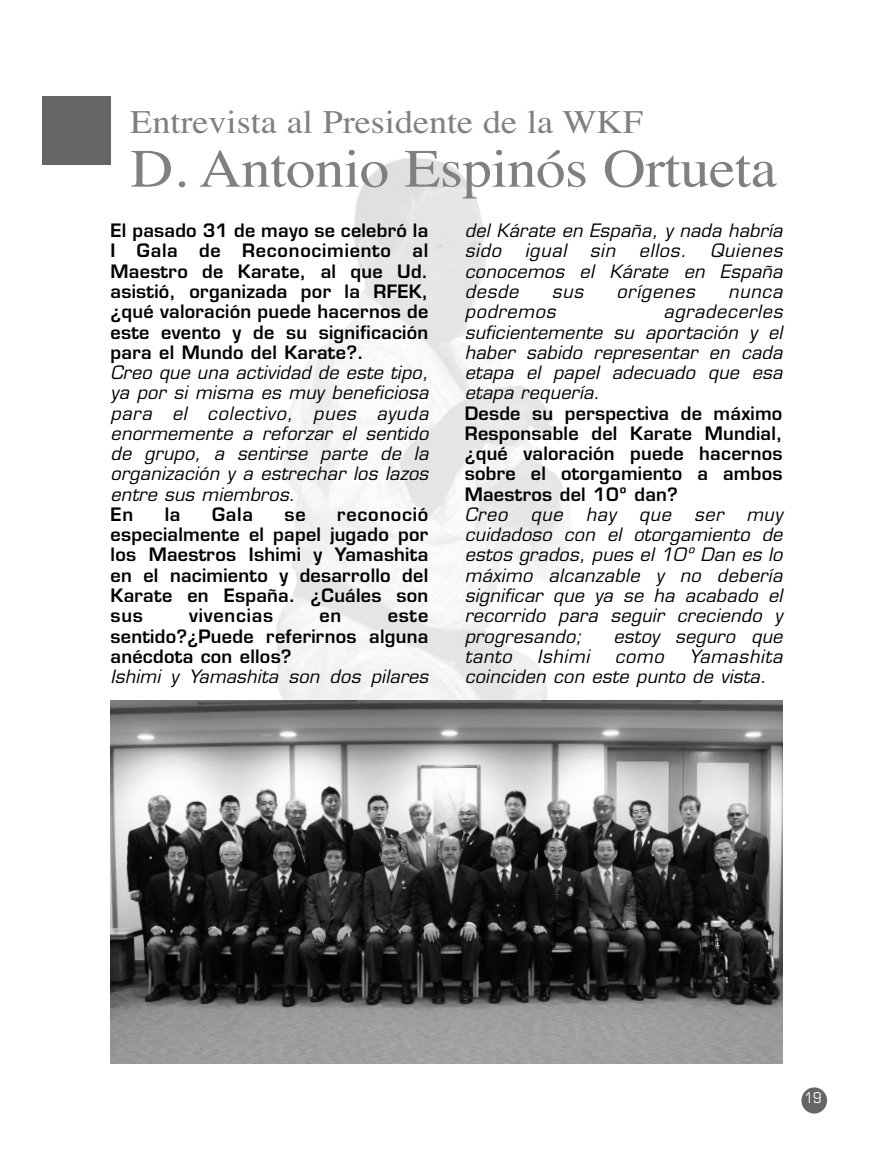
<style>
.page{position:relative;width:893px;height:1149px;background:#fff}
.page>*{position:absolute;margin:0;border:0;box-sizing:border-box;transform-origin:0 0}
.t1{font:54px "Times";letter-spacing:-.01em;color:#808080;scale:1.09 1}
.t2{font:33px "Times";color:#808080;scale:1.09 1}
.t3{font:italic 18px/20.2px "Eurostile";letter-spacing:.015em;color:#000;text-align:justify}
.t4{font:600 18px/20.2px "Eurostile";letter-spacing:.015em;color:#000;text-align:justify}
.t5{font:600 18px "Eurostile";letter-spacing:.04em;color:#000}
.t6{font:condensed 15px "Eurostile";color:#fff}
</style>
<div class="page">
<img style="left:100px;top:158px;width:470px;height:886px">
<div style="left:801px;top:1087px;width:26px;height:26px;background:#656565;border-radius:50%"></div>
<div style="left:43px;top:96px;width:68px;height:68px;background:#656565"></div>
<img style="left:111px;top:699px;width:671px;height:364px">
<h2 class="t2" style="left:130px;top:109px;width:472px">Entrevista al Presidente de la WKF</h2>
<h1 class="t1" style="left:130px;top:149px;width:595px">D. Antonio Espinós Ortueta</h1>
<p class="t4" style="left:111px;top:222px;width:319px">El pasado 31 de mayo se celebró la I Gala de Reconocimiento al Maestro de Karate, al que Ud. asistió, organizada por la RFEK, ¿qué valoración puede hacernos de este evento y de su significación para el Mundo del Karate?.</p>
<p class="t3" style="left:111px;top:364px;width:323px">Creo que una actividad de este tipo, ya por si misma es muy beneficiosa para el colectivo, pues ayuda enormemente a reforzar el sentido de grupo, a sentirse parte de la organización y a estrechar los lazos entre sus miembros.</p>
<p class="t4" style="left:111px;top:506px;width:24px">En</p>
<p class="t4" style="left:165px;top:506px;width:17px">la</p>
<p class="t4" style="left:212px;top:506px;width:43px">Gala</p>
<p class="t4" style="left:285px;top:506px;width:23px">se</p>
<p class="t4" style="left:111px;top:506px;width:319px;text-indent:226px">reconoció especialmente el papel jugado por los Maestros Ishimi y Yamashita en el nacimiento y desarrollo del Karate en España. ¿Cuáles son sus</p>
<p class="t5" style="left:189px;top:608px;width:85px">vivencias</p>
<p class="t4" style="left:320px;top:607px;width:23px">en</p>
<p class="t4" style="left:111px;top:607px;width:319px;text-indent:277px">este sentido?¿Puede referirnos alguna anécdota con ellos?</p>
<p class="t3" style="left:111px;top:668px;width:323px">Ishimi y Yamashita son dos pilares</p>
<p class="t3" style="left:465px;top:222px;width:323px">del Kárate en España, y nada habría sido igual sin ellos. Quienes conocemos el Kárate en España desde</p>
<p class="t3" style="left:552px;top:283px;width:36px">sus</p>
<p class="t3" style="left:617px;top:283px;width:83px">orígenes</p>
<p class="t3" style="left:728px;top:283px;width:59px">nunca</p>
<p class="t3" style="left:465px;top:303px;width:96px">podremos</p>
<p class="t3" style="left:465px;top:303px;width:323px;text-indent:199px">agradecerles suficientemente su aportación y el haber sabido representar en cada etapa el papel adecuado que esa etapa requería.</p>
<p class="t4" style="left:465px;top:404px;width:319px">Desde su perspectiva de máximo Responsable del Karate Mundial, ¿qué valoración puede hacernos sobre el otorgamiento a ambos Maestros del 10º dan?</p>
<p class="t3" style="left:465px;top:506px;width:152px">Creo que hay</p>
<p class="t3" style="left:465px;top:506px;width:323px;text-align:left;text-indent:174px">que ser muy cuidadoso con el otorgamiento de estos grados, pues el 10º Dan es lo máximo alcanzable y no debería significar que ya se ha acabado el recorrido para seguir creciendo y progresando;</p>
<p class="t3" style="left:465px;top:627px;width:323px;text-indent:149px">estoy seguro que tanto Ishimi como Yamashita coinciden con este punto de vista.</p>
<p class="t6" style="left:805px;top:1091px;width:18px">19</p>
</div>
